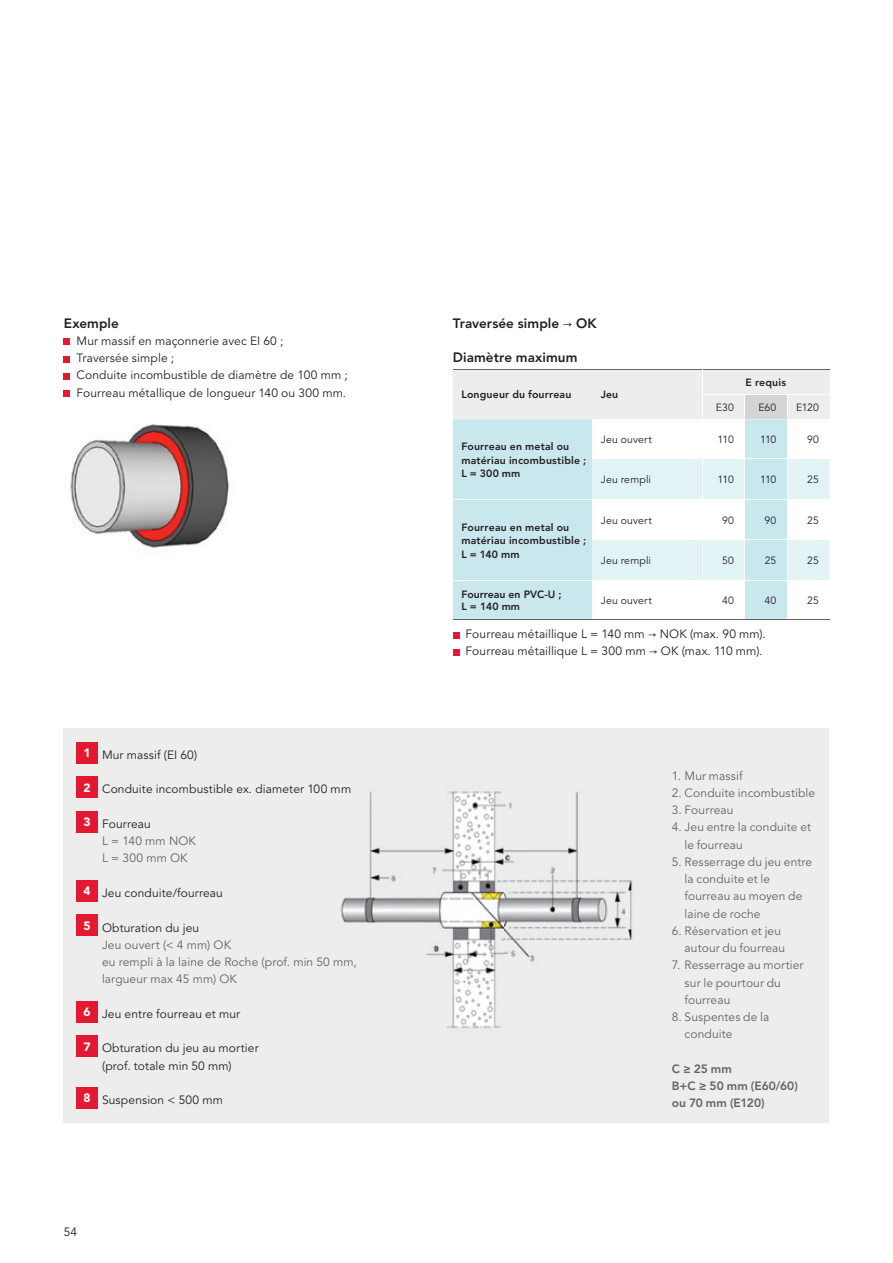
<style>
.page{position:relative;width:893px;height:1263px;background:#fff}
.page>*{position:absolute;margin:0;border:0;box-sizing:border-box;transform-origin:0 0}
.t1{font:800 13.5px "Avenir LT Pro";letter-spacing:.005em;color:#231f20}
.t2{font:12px/17.2px "Avenir LT Pro";letter-spacing:.01em;color:#231f20}
.t3{font:12px/17.2px "Avenir LT Pro";letter-spacing:.01em;color:#636366}
.t4{font:800 12px/17.2px "Avenir LT Pro";letter-spacing:.005em;color:#636366}
.t5{font:800 10.5px/13.5px "Avenir LT Pro";letter-spacing:.02em;color:#231f20}
.t6{font:10.5px "Avenir LT Pro";letter-spacing:.015em;color:#231f20}
.t7{font:800 10.5px/12px "Avenir LT Pro";color:#231f20}
.s1{font-weight:900;color:#fff}
.s2{color:#231f20}
.s3{font-family:"Arial Unicode MS";font-weight:400}
.s4{font-family:"Arial Unicode MS"}
</style>
<div class="page">
<div style="left:64px;top:728px;width:765px;height:395px;background:#ededee"></div>
<img style="left:340px;top:791px;width:293px;height:238px">
<svg style="left:64px;top:339px;width:6px;height:6px"></svg>
<svg style="left:64px;top:356px;width:6px;height:6px"></svg>
<svg style="left:64px;top:373px;width:6px;height:6px"></svg>
<div style="left:64px;top:390px;width:6px;height:7px;background:#e21931"></div>
<svg style="left:453px;top:632px;width:6px;height:6px"></svg>
<svg style="left:453px;top:649px;width:6px;height:6px"></svg>
<div style="left:77px;top:742px;width:21px;height:21px;background:#e21931"></div>
<div style="left:77px;top:777px;width:21px;height:21px;background:#e21931"></div>
<div style="left:77px;top:811px;width:21px;height:21px;background:#e21931"></div>
<div style="left:77px;top:880px;width:21px;height:21px;background:#e21931"></div>
<div style="left:77px;top:915px;width:21px;height:21px;background:#e21931"></div>
<div style="left:77px;top:1001px;width:21px;height:21px;background:#e21931"></div>
<div style="left:77px;top:1035px;width:21px;height:22px;background:#e21931"></div>
<div style="left:77px;top:1087px;width:21px;height:21px;background:#e21931"></div>
<img style="left:70px;top:424px;width:160px;height:124px">
<div style="left:453px;top:419px;width:139px;height:200px;background:#c8e8ee"></div>
<svg style="left:592px;top:419px;width:195px;height:200px"></svg>
<hr style="left:453px;top:499px;width:139px;height:1px;background:#fff">
<hr style="left:453px;top:580px;width:139px;height:1px;background:#fff">
<svg style="left:592px;top:458px;width:238px;height:123px"></svg>
<hr style="left:596px;top:539px;width:106px;height:1px;background:#fff">
<hr style="left:702px;top:539px;width:43px;height:1px;background:#fff">
<hr style="left:745px;top:539px;width:42px;height:1px;background:#fff">
<hr style="left:787px;top:539px;width:43px;height:1px;background:#fff">
<hr style="left:702px;top:419px;width:1px;height:39px;background:#fff">
<hr style="left:702px;top:459px;width:1px;height:40px;background:#fff">
<hr style="left:702px;top:500px;width:1px;height:39px;background:#fff">
<hr style="left:702px;top:540px;width:1px;height:40px;background:#fff">
<hr style="left:702px;top:581px;width:1px;height:38px;background:#fff">
<hr style="left:744px;top:419px;width:1px;height:39px;background:#fff">
<hr style="left:744px;top:459px;width:1px;height:40px;background:#fff">
<hr style="left:744px;top:500px;width:1px;height:39px;background:#fff">
<hr style="left:744px;top:540px;width:1px;height:40px;background:#fff">
<hr style="left:744px;top:581px;width:1px;height:38px;background:#fff">
<svg style="left:453px;top:369px;width:377px;height:50px;background:#e9e9ea"></svg>
<hr style="left:787px;top:459px;width:1px;height:40px;background:#fff">
<hr style="left:787px;top:500px;width:1px;height:39px;background:#fff">
<hr style="left:787px;top:540px;width:1px;height:40px;background:#fff">
<hr style="left:453px;top:619px;width:139px;height:1px;background:#636366">
<hr style="left:596px;top:619px;width:106px;height:1px;background:#636366">
<hr style="left:702px;top:619px;width:43px;height:1px;background:#636366">
<hr style="left:745px;top:619px;width:42px;height:1px;background:#636366">
<hr style="left:787px;top:619px;width:43px;height:1px;background:#636366">
<p class="t1" style="left:64px;top:315px;width:57px">Exemple</p>
<p class="t2" style="left:77px;top:332px;width:273px">Mur massif en maçonnerie avec EI 60 ;<br>Traversée simple ;<br>Conduite incombustible de diamètre de 100 mm ; Fourreau métallique de longueur 140 ou 300 mm.</p>
<p class="t2" style="left:84px;top:746px;width:115px"><span class="s1">1</span> Mur massif (EI 60)</p>
<p class="t2" style="left:84px;top:781px;width:269px"><span class="s1">2</span> Conduite incombustible ex. diameter 100 mm</p>
<p class="t3" style="left:102px;top:815px;width:96px;text-indent:-18px"><span class="s1">3</span> <span class="s2">Fourreau<br></span>L = 140 mm NOK<br>L = 300 mm OK</p>
<p class="t2" style="left:84px;top:884px;width:141px"><span class="s1">4</span> Jeu conduite/fourreau</p>
<p class="t3" style="left:102px;top:919px;width:256px;text-indent:-18px"><span class="s1">5</span> <span class="s2">Obturation du jeu<br></span>Jeu ouvert (&lt; 4 mm) OK<br>eu rempli à la laine de Roche (prof. min 50 mm, largueur max 45 mm) OK</p>
<p class="t2" style="left:84px;top:1005px;width:158px"><span class="s1">6</span> Jeu entre fourreau et mur</p>
<p class="t2" style="left:102px;top:1040px;width:158px;text-indent:-18px"><span class="s1">7</span> Obturation du jeu au mortier (prof. totale min 50 mm)</p>
<p class="t2" style="left:84px;top:1091px;width:141px"><span class="s1">8</span> Suspension &lt; 500 mm</p>
<p class="t2" style="left:64px;top:1223px;width:15px">54</p>
<p class="t1" style="left:453px;top:315px;width:145px">Traversée simple <span class="s3">→</span> OK</p>
<p class="t1" style="left:453px;top:349px;width:126px">Diamètre maximum</p>
<p class="t5" style="left:461px;top:388px;width:112px">Longueur du fourreau</p>
<p class="t5" style="left:601px;top:388px;width:19px">Jeu</p>
<p class="t5" style="left:746px;top:375px;width:42px">E requis</p>
<p class="t6" style="left:716px;top:401px;width:20px">E30</p>
<p class="t6" style="left:758px;top:401px;width:20px">E60</p>
<p class="t6" style="left:796px;top:401px;width:24px">E120</p>
<p class="t5" style="left:461px;top:440px;width:126px">Fourreau en metal ou matériau incombustible ;<br>L = 300 mm</p>
<p class="t5" style="left:461px;top:520px;width:126px">Fourreau en metal ou matériau incombustible ;<br>L = 140 mm</p>
<p class="t6" style="left:601px;top:433px;width:52px">Jeu ouvert</p>
<p class="t6" style="left:718px;top:433px;width:18px">110</p>
<p class="t6" style="left:760px;top:433px;width:18px">110</p>
<p class="t6" style="left:807px;top:433px;width:13px">90</p>
<p class="t6" style="left:601px;top:473px;width:52px">Jeu rempli</p>
<p class="t6" style="left:718px;top:473px;width:18px">110</p>
<p class="t6" style="left:760px;top:473px;width:18px">110</p>
<p class="t6" style="left:807px;top:473px;width:13px">25</p>
<p class="t6" style="left:601px;top:514px;width:52px">Jeu ouvert</p>
<p class="t6" style="left:722px;top:514px;width:13px">90</p>
<p class="t6" style="left:765px;top:514px;width:13px">90</p>
<p class="t6" style="left:807px;top:514px;width:13px">25</p>
<p class="t6" style="left:601px;top:554px;width:52px">Jeu rempli</p>
<p class="t6" style="left:722px;top:554px;width:13px">50</p>
<p class="t6" style="left:765px;top:554px;width:13px">25</p>
<p class="t6" style="left:807px;top:554px;width:13px">25</p>
<p class="t7" style="left:461px;top:588px;width:102px">Fourreau en PVC-U ;<br>L = 140 mm</p>
<p class="t6" style="left:601px;top:594px;width:52px">Jeu ouvert</p>
<p class="t6" style="left:722px;top:594px;width:13px">40</p>
<p class="t6" style="left:764px;top:594px;width:13px">40</p>
<p class="t6" style="left:807px;top:594px;width:13px">25</p>
<p class="t2" style="left:466px;top:626px;width:302px">Fourreau métaillique L = 140 mm <span class="s4">→</span> NOK (max. 90 mm).<br>Fourreau métaillique L = 300 mm <span class="s4">→</span> OK (max. 110 mm).</p>
<p class="t3" style="left:672px;top:767px;width:72px">1. Mur massif</p>
<p class="t3" style="left:672px;top:784px;width:145px">2. Conduite incombustible</p>
<p class="t3" style="left:672px;top:801px;width:63px">3. Fourreau</p>
<p class="t3" style="left:685px;top:819px;width:128px;text-indent:-13px">4. Jeu entre la conduite et le fourreau</p>
<p class="t3" style="left:685px;top:853px;width:129px;text-indent:-13px">5. Resserrage du jeu entre la conduite et le fourreau au moyen de laine de roche</p>
<p class="t3" style="left:685px;top:922px;width:102px;text-indent:-13px">6. Réservation et jeu autour du fourreau</p>
<p class="t3" style="left:685px;top:957px;width:120px;text-indent:-13px">7. Resserrage au mortier sur le pourtour du fourreau</p>
<p class="t3" style="left:685px;top:1008px;width:86px;text-indent:-13px">8. Suspentes de la conduite</p>
<p class="t4" style="left:672px;top:1060px;width:128px">C ≥ 25 mm<br>B+C ≥ 50 mm (E60/60) ou 70 mm (E120)</p>
</div>
